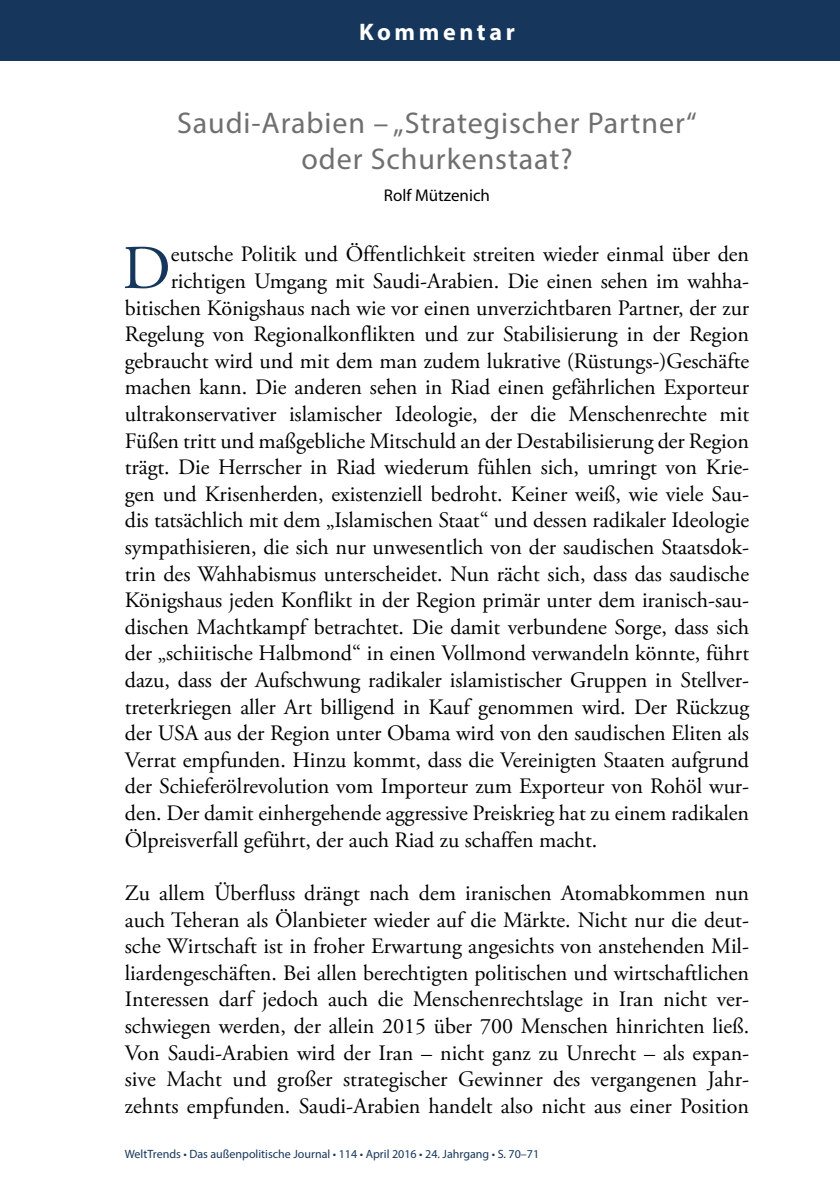
<style>
.page{position:relative;width:840px;height:1191px;background:#fff}
.page>*{position:absolute;margin:0;border:0;box-sizing:border-box;transform-origin:0 0}
.t1{font:62.2px "Adobe Garamond Pro";color:#16365b}
.t2{font:30px/36px "Myriad Pro";letter-spacing:.03em;color:#706f6f;text-align:center}
.t3{font:700 24px "Myriad Pro";letter-spacing:.15em;color:#fff}
.t4{font:22px/26.6px "Adobe Garamond Pro";color:#000;text-align:justify}
.t5{font:17px "Myriad Pro";color:#000}
.t6{font:12px "Myriad Pro";color:#16365b}
</style>
<div class="page">
<div style="left:0;top:0;width:839px;height:61px;background:#16365b"></div>
<hr style="left:839px;top:940px;width:1px;height:172px;background:#d8e4f3">
<p class="t3" style="left:359px;top:16px;width:157px">Kommentar</p>
<h2 class="t2" style="left:177px;top:105px;width:521px">Saudi-Arabien – „Strategischer Partner“ oder Schurkenstaat?</h2>
<p class="t5" style="left:384px;top:185px;width:107px">Rolf Mützenich</p>
<h1 class="t1" style="left:122px;top:231px;width:50px">D</h1>
<p class="t4" style="left:170px;top:242px;width:579px">eutsche Politik und Öffentlichkeit streiten wieder einmal über den</p>
<p class="t4" style="left:170px;top:268px;width:579px">richtigen Umgang mit Saudi-Arabien. Die einen sehen im wahha-</p>
<p class="t4" style="left:125px;top:295px;width:625px">bitischen Königshaus nach wie vor einen unverzichtbaren Partner, der zur</p>
<p class="t4" style="left:125px;top:322px;width:625px">Regelung von Regionalkonflikten und zur Stabilisierung in der Region</p>
<p class="t4" style="left:125px;top:348px;width:625px">gebraucht wird und mit dem man zudem lukrative (Rüstungs-)Geschäfte</p>
<p class="t4" style="left:125px;top:375px;width:625px">machen kann. Die anderen sehen in Riad einen gefährlichen Exporteur</p>
<p class="t4" style="left:125px;top:401px;width:625px">ultrakonservativer islamischer Ideologie, der die Menschenrechte mit</p>
<p class="t4" style="left:125px;top:428px;width:625px">Füßen tritt und maßgebliche Mitschuld an der Destabilisierung der Region</p>
<p class="t4" style="left:125px;top:455px;width:625px">trägt. Die Herrscher in Riad wiederum fühlen sich, umringt von Krie-</p>
<p class="t4" style="left:125px;top:481px;width:625px">gen und Krisenherden, existenziell bedroht. Keiner weiß, wie viele Sau-</p>
<p class="t4" style="left:125px;top:508px;width:625px">dis tatsächlich mit dem „Islamischen Staat“ und dessen radikaler Ideologie</p>
<p class="t4" style="left:125px;top:534px;width:625px">sympathisieren, die sich nur unwesentlich von der saudischen Staatsdok-</p>
<p class="t4" style="left:125px;top:561px;width:625px">trin des Wahhabismus unterscheidet. Nun rächt sich, dass das saudische</p>
<p class="t4" style="left:125px;top:587px;width:625px">Königshaus jeden Konflikt in der Region primär unter dem iranisch-sau-</p>
<p class="t4" style="left:125px;top:614px;width:625px">dischen Machtkampf betrachtet. Die damit verbundene Sorge, dass sich</p>
<p class="t4" style="left:125px;top:641px;width:625px">der „schiitische Halbmond“ in einen Vollmond verwandeln könnte, führt</p>
<p class="t4" style="left:125px;top:667px;width:625px">dazu, dass der Aufschwung radikaler islamistischer Gruppen in Stellver-</p>
<p class="t4" style="left:125px;top:694px;width:625px">treterkriegen aller Art billigend in Kauf genommen wird. Der Rückzug</p>
<p class="t4" style="left:125px;top:720px;width:625px">der USA aus der Region unter Obama wird von den saudischen Eliten als</p>
<p class="t4" style="left:125px;top:747px;width:625px">Verrat empfunden. Hinzu kommt, dass die Vereinigten Staaten aufgrund</p>
<p class="t4" style="left:125px;top:774px;width:625px">der Schieferölrevolution vom Importeur zum Exporteur von Rohöl wur-</p>
<p class="t4" style="left:125px;top:800px;width:625px">den. Der damit einhergehende aggressive Preiskrieg hat zu einem radikalen</p>
<p class="t4" style="left:125px;top:827px;width:474px">Ölpreisverfall geführt, der auch Riad zu schaffen macht.</p>
<p class="t4" style="left:125px;top:880px;width:625px">Zu allem Überfluss drängt nach dem iranischen Atomabkommen nun auch Teheran als Ölanbieter wieder auf die Märkte. Nicht nur die deut&shy;sche Wirtschaft ist in froher Erwartung angesichts von anstehenden Mil&shy;liardengeschäften. Bei allen berechtigten politischen und wirtschaftlichen Interessen darf jedoch auch die Menschenrechtslage in Iran nicht ver&shy;schwiegen werden, der allein 2015 über 700 Menschen hinrichten ließ.<br>Von Saudi-Arabien wird der Iran – nicht ganz zu Unrecht – als expan&shy;sive Macht und großer strategischer Gewinner des vergangenen Jahr&shy;zehnts empfunden. Saudi-Arabien handelt also nicht aus einer Position</p>
<p class="t6" style="left:125px;top:1146px;width:415px">WeltTrends • Das außenpolitische Journal • 114 • April 2016 • 24. Jahrgang • S. 70–71</p>
</div>
